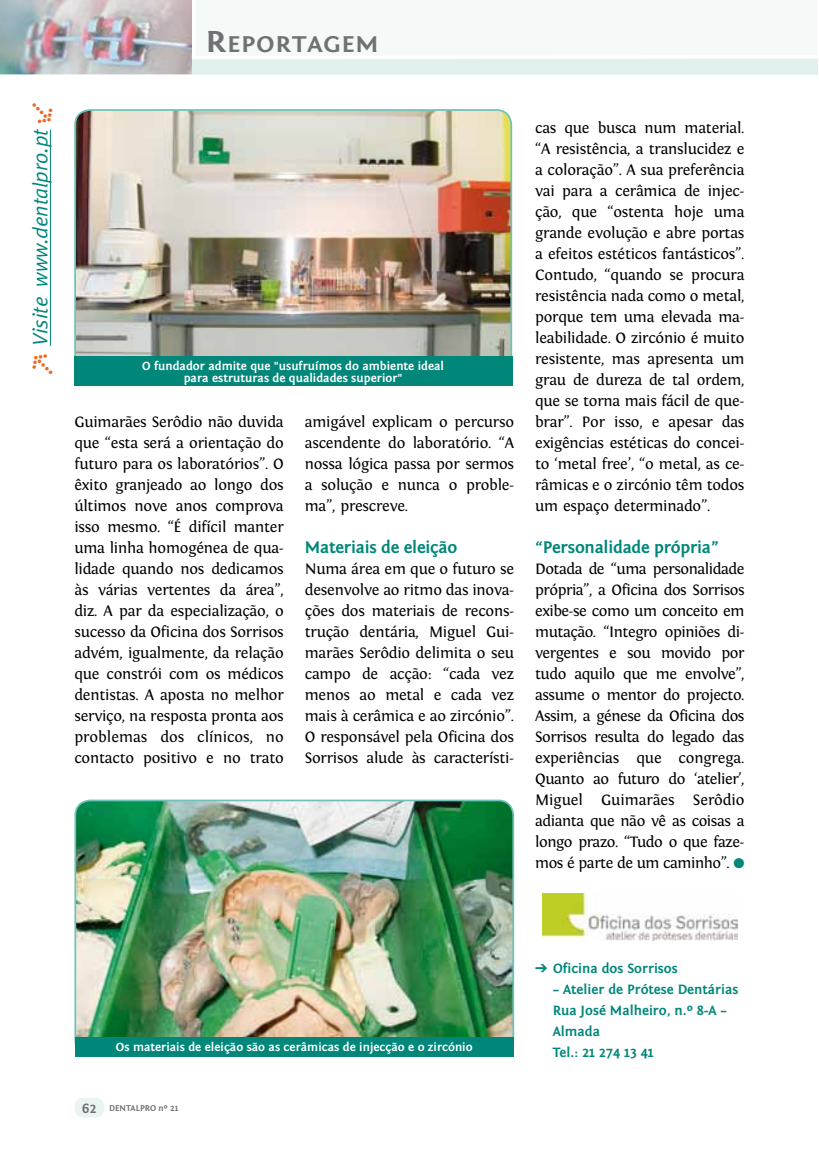
<style>
.page{position:relative;width:819px;height:1156px;background:#fff}
.page>*{position:absolute;margin:0;border:0;box-sizing:border-box;transform-origin:0 0}
.t1{font:700 23.62px "Fontin Sans";letter-spacing:.035em;color:#707172;scale:1.1 1}
.t2{font:italic 21px "Meta Normal";color:#00877a}
.t3{font:700 17.5px "Fontin Sans";letter-spacing:-.015em;color:#00877a}
.t4{font:15.75px/21px "Fontin";letter-spacing:-.015em;color:#000;text-align:justify}
.t5{font:700 14px/21px "Fontin Sans";color:#00877a}
.t6{font:700 12.25px/12.2px "Fontin Sans";color:#fff;text-align:center}
.t7{font:700 8.75px "Fontin Sans";color:#707172}
.s1{font-family:"Meta Bold Expert";font-style:normal;color:#eb6a27}
.s2{font-size:31.5px}
.s3{color:#00877a}
.s4{font-size:14px}
</style>
<div class="page">
<div style="left:192px;top:1px;width:625px;height:73px;background:#dff0ed"></div>
<div style="left:192px;top:1px;width:625px;height:58px;background:#f5faf9"></div>
<div style="left:74px;top:1098px;width:30px;height:19px;background:#eaf5f3;border-radius:9px"></div>
<img style="left:0;top:1px;width:192px;height:73px">
<hr style="left:50px;top:130px;width:1px;height:216px;background:#00877a">
<img style="left:76px;top:111px;width:434px;height:245px">
<div style="left:74px;top:109px;width:438px;height:270px;border:2px solid #70c2b6;border-radius:15px"></div>
<img style="left:77px;top:802px;width:435px;height:235px">
<div style="left:74px;top:799px;width:440px;height:258px;border:2px solid #70c2b6;border-radius:15px"></div>
<div style="left:74px;top:356px;width:438px;height:30px;background:#00877a"></div>
<div style="left:75px;top:1037px;width:438px;height:20px;background:#00877a"></div>
<img style="left:542px;top:893px;width:195px;height:47px">
<h2 class="t2" style="left:28px;top:376px;width:278px;rotate:-90deg"><span class="s1">r</span> Visite www.dentalpro.pt <span class="s1">o</span></h2>
<h1 class="t1" style="left:205px;top:31px;width:159px"><span class="s2">R</span>EPORTAGEM</h1>
<p class="t6" style="left:142px;top:360px;width:303px">O fundador admite que "usufruímos do ambiente ideal para estruturas de qualidades superior"</p>
<p class="t4" style="left:74px;top:411px;width:211px">Guimarães Serôdio não duvida que “esta será a orientação do futuro para os laboratórios”. O êxito granjeado ao longo dos últimos nove anos comprova isso mesmo. “É difícil manter uma linha homogénea de qua&shy;lidade quando nos dedicamos às várias vertentes da área”, diz. A par da especialização, o sucesso da Oficina dos Sorrisos advém, igualmente, da relação que constrói com os médicos dentistas. A aposta no melhor serviço, na resposta pronta aos problemas dos clínicos, no contacto positivo e no trato</p>
<p class="t4" style="left:305px;top:411px;width:211px">amigável explicam o percurso ascendente do laboratório. “A nossa lógica passa por sermos a solução e nunca o proble&shy;ma”, prescreve.</p>
<p class="t3" style="left:305px;top:537px;width:154px">Materiais de eleição</p>
<p class="t4" style="left:305px;top:558px;width:211px">Numa área em que o futuro se desenvolve ao ritmo das inova&shy;ções dos materiais de recons&shy;trução dentária, Miguel Gui&shy;marães Serôdio delimita o seu campo de acção: “cada vez menos ao metal e cada vez mais à cerâmica e ao zircónio”.<br>O responsável pela Oficina dos Sorrisos alude às característi-</p>
<p class="t4" style="left:535px;top:117px;width:211px">cas que busca num material. “A resistência, a translucidez e a coloração”. A sua preferência vai para a cerâmica de injec&shy;ção, que “ostenta hoje uma grande evolução e abre portas a efeitos estéticos fantásticos”.<br>Contudo, “quando se procura resistência nada como o metal, porque tem uma elevada ma&shy;leabilidade. O zircónio é muito resistente, mas apresenta um grau de dureza de tal ordem, que se torna mais fácil de que&shy;brar”. Por isso, e apesar das exigências estéticas do concei&shy;to ‘metal free’, “o metal, as ce&shy;râmicas e o zircónio têm todos um espaço determinado”.</p>
<p class="t3" style="left:535px;top:537px;width:185px">“Personalidade própria”</p>
<p class="t4" style="left:535px;top:558px;width:211px">Dotada de “uma personalidade própria”, a Oficina dos Sorrisos exibe-se como um conceito em mutação. “Integro opiniões di&shy;vergentes e sou movido por tudo aquilo que me envolve”, assume o mentor do projecto.<br>Assim, a génese da Oficina dos Sorrisos resulta do legado das experiências que congrega.<br>Quanto ao futuro do ‘atelier’, Miguel Guimarães Serôdio adianta que não vê as coisas a longo prazo. “Tudo o que faze&shy;mos é parte de um caminho”. <span class="s3">●</span></p>
<p class="t6" style="left:116px;top:1041px;width:358px">Os materiais de eleição são as cerâmicas de injecção e o zircónio</p>
<p class="t7" style="left:82px;top:1103px;width:98px"><span class="s4">62</span> DENTALPRO nº 21</p>
<p class="t5" style="left:535px;top:958px;width:144px">➔ Oficina dos Sorrisos</p>
<p class="t5" style="left:552px;top:979px;width:187px">– Atelier de Prótese Dentárias<br>Rua José Malheiro, n.º 8-A –<br>Almada<br>Tel.: 21 274 13 41</p>
</div>
